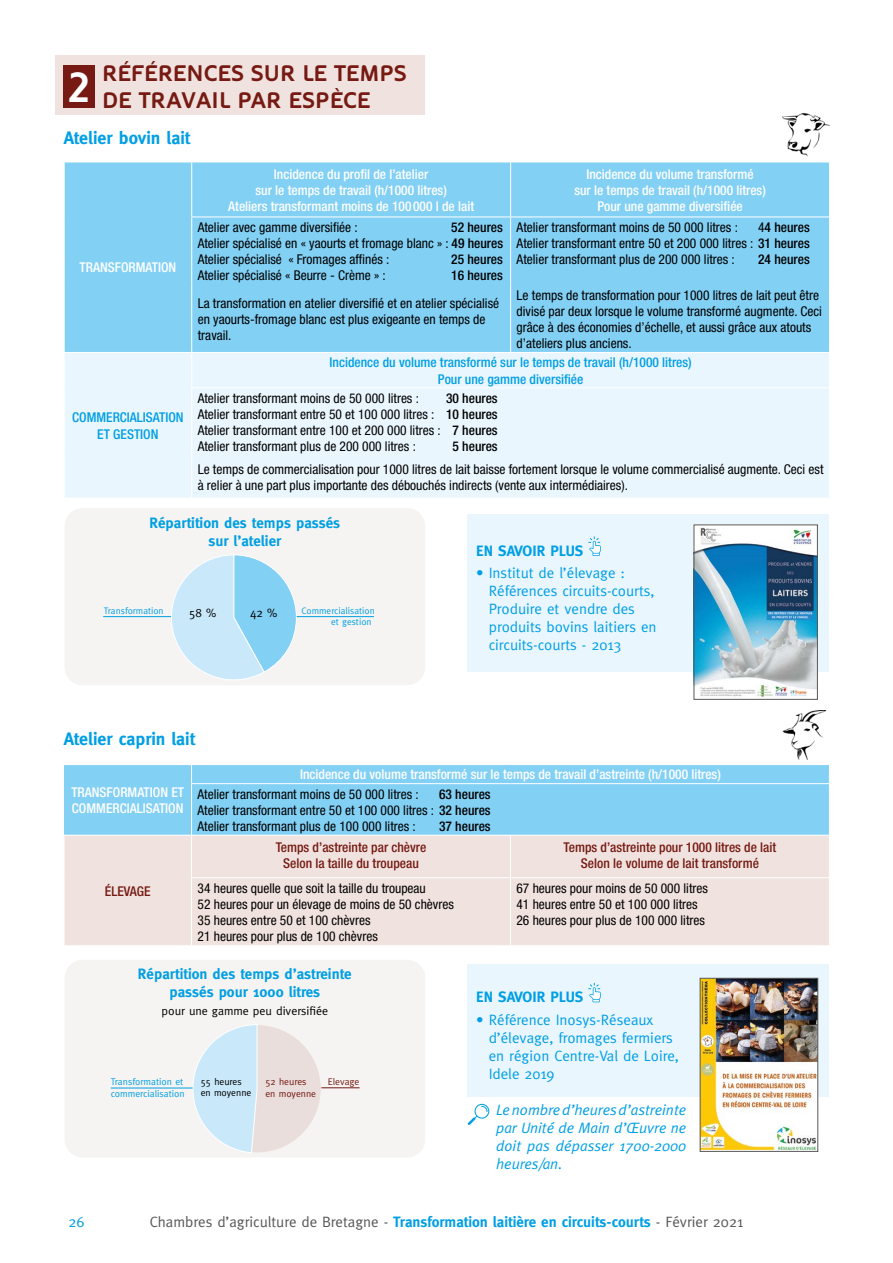
<style>
.page{position:relative;width:893px;height:1263px;background:#fff}
.page>*{position:absolute;margin:0;border:0;box-sizing:border-box;transform-origin:0 0}
.t1{font:700 42px "Oblik";color:#fff}
.t2{font:700 22.5px/27px "Oblik";letter-spacing:.01em;color:#761a13}
.t3{font:700 18px "Meta";color:#009fe3}
.t4{font:15px/18px "Meta";color:#009fe3}
.t5{font:700 15px/18px "Meta";color:#009fe3;text-align:center}
.t6{font:italic 15px/18px "Meta Plus Normal";color:#009fe3;text-align:justify}
.t7{font:15px "Meta";color:#575756}
.t8{font:condensed 13.5px/16.2px "Helvetica Neue";color:#000}
.t9{font:500 condensed 13.5px/16.2px "Helvetica Neue";color:#fff;text-align:center}
.t10{font:500 condensed 13.5px/16.2px "Helvetica Neue";color:#761a13;text-align:center}
.t11{font:500 condensed 13.5px/16.2px "Helvetica Neue";color:#009fe3;text-align:center}
.t12{font:500 condensed 13.5px "Helvetica Neue";color:#000}
.t13{font:12.15px "Meta";color:#000}
.t14{font:12px "Meta";color:#000}
.t15{font:9.75px/11.7px "Meta";color:#009fe3}
.t16{font:9.75px/11.7px "Meta";color:#761a13}
.t17{font:9.75px "Meta";color:#000}
.t18{font:9.45px/11.4px "Meta";color:#009fe3}
.s1{font-weight:500}
.s2{font-weight:700;color:#009fe3}
</style>
<div class="page">
<div style="left:55px;top:55px;width:370px;height:60px;background:#f0e3df"></div>
<div style="left:65px;top:163px;width:764px;height:189px;background:#83d0f5"></div>
<div style="left:65px;top:353px;width:764px;height:145px;background:#eaf6fe"></div>
<hr style="left:191px;top:162px;width:1px;height:55px;background:#fff">
<hr style="left:510px;top:162px;width:1px;height:55px;background:#fff">
<hr style="left:191px;top:217px;width:320px;height:1px;background:#fff">
<hr style="left:191px;top:217px;width:1px;height:68px;background:#fff">
<hr style="left:511px;top:217px;width:319px;height:1px;background:#fff">
<hr style="left:510px;top:217px;width:1px;height:68px;background:#fff">
<hr style="left:191px;top:285px;width:1px;height:67px;background:#fff">
<hr style="left:510px;top:285px;width:1px;height:67px;background:#fff">
<hr style="left:191px;top:353px;width:1px;height:34px;background:#fff">
<hr style="left:191px;top:387px;width:320px;height:1px;background:#fff">
<hr style="left:191px;top:388px;width:1px;height:67px;background:#fff">
<hr style="left:511px;top:387px;width:319px;height:1px;background:#fff">
<hr style="left:191px;top:455px;width:1px;height:43px;background:#fff">
<div style="left:468px;top:515px;width:361px;height:157px;background:#eaf6fe"></div>
<svg style="left:588px;top:536px;width:13px;height:20px"></svg>
<img style="left:696px;top:527px;width:120px;height:170px">
<div style="left:694px;top:525px;width:124px;height:174px;border:1px solid #575756"></div>
<div style="left:64px;top:765px;width:765px;height:70px;background:#83d0f5"></div>
<div style="left:65px;top:836px;width:764px;height:109px;background:#f0e3df"></div>
<svg style="left:191px;top:765px;width:1px;height:18px"></svg>
<hr style="left:191px;top:783px;width:319px;height:1px;background:#fff">
<hr style="left:191px;top:784px;width:1px;height:51px;background:#fff">
<hr style="left:510px;top:783px;width:320px;height:1px;background:#fff">
<hr style="left:191px;top:835px;width:1px;height:42px;background:#fff">
<hr style="left:510px;top:835px;width:1px;height:42px;background:#fff">
<hr style="left:191px;top:877px;width:319px;height:1px;background:#fff">
<hr style="left:191px;top:878px;width:1px;height:67px;background:#fff">
<hr style="left:510px;top:877px;width:320px;height:1px;background:#fff">
<hr style="left:510px;top:878px;width:1px;height:67px;background:#fff">
<div style="left:468px;top:964px;width:361px;height:133px;background:#eaf6fe"></div>
<svg style="left:588px;top:982px;width:13px;height:20px"></svg>
<div style="left:65px;top:960px;width:360px;height:197px;background:#f6f4f2;border-radius:18px"></div>
<svg style="left:190px;top:1024px;width:131px;height:129px"></svg>
<hr style="left:111px;top:1088px;width:82px;height:1px;background:#009fe3">
<hr style="left:321px;top:1087px;width:39px;height:1px;background:#761a13">
<div style="left:65px;top:508px;width:360px;height:177px;background:#f6f4f2;border-radius:18px"></div>
<svg style="left:162px;top:555px;width:135px;height:125px"></svg>
<hr style="left:297px;top:616px;width:77px;height:1px;background:#009fe3">
<hr style="left:103px;top:616px;width:68px;height:1px;background:#009fe3">
<div style="left:64px;top:65px;width:31px;height:43px;background:#761a13"></div>
<img style="left:702px;top:980px;width:114px;height:169px">
<div style="left:700px;top:978px;width:118px;height:173px;border:1px solid #575756"></div>
<img style="left:782px;top:113px;width:47px;height:44px">
<img style="left:782px;top:710px;width:45px;height:50px">
<div style="left:475px;top:1104px;width:14px;height:14px;border:1px solid #009fe3;border-radius:50%"></div>
<svg style="left:468px;top:1105px;width:20px;height:20px"></svg>
<h1 class="t1" style="left:69px;top:64px;width:22px">2</h1>
<h2 class="t2" style="left:102px;top:60px;width:306px">RÉFÉRENCES SUR LE TEMPS<br>DE TRAVAIL PAR ESPÈCE</h2>
<h3 class="t3" style="left:64px;top:127px;width:128px">Atelier bovin lait</h3>
<p class="t9" style="left:228px;top:165px;width:247px">Incidence du profil de l’atelier<br>sur le temps de travail (h/1000 litres)<br>Ateliers transformant moins de 100 000 l de lait</p>
<p class="t9" style="left:574px;top:165px;width:193px">Incidence du volume transformé<br>sur le temps de travail (h/1000 litres)<br>Pour une gamme diversifiée</p>
<p class="t9" style="left:80px;top:259px;width:98px">TRANSFORMATION</p>
<p class="t11" style="left:72px;top:409px;width:113px">COMMERCIALISATION<br>ET GESTION</p>
<p class="t8" style="left:198px;top:219px;width:161px">Atelier avec gamme diversifiée :</p>
<p class="t8" style="left:198px;top:219px;width:307px;text-align:justify;text-indent:254px"><span class="s1">52 heures </span>Atelier spécialisé en « yaourts et fromage blanc » : <span class="s1">49 heures </span>Atelier spécialisé « Fromages affinés :</p>
<p class="t12" style="left:451px;top:251px;width:53px">25 heures</p>
<p class="t8" style="left:517px;top:219px;width:223px">Atelier transformant moins de 50 000 litres :</p>
<p class="t8" style="left:517px;top:219px;width:295px;text-align:justify;text-indent:242px">4<span class="s1">4 heures </span>Atelier transformant entre 50 et 200 000 litres : <span class="s1">31 heures </span>Atelier transformant plus de 200 000 litres :</p>
<p class="t12" style="left:758px;top:251px;width:53px">24 heures</p>
<p class="t8" style="left:198px;top:267px;width:190px">Atelier spécialisé « Beurre - Crème » :</p>
<p class="t12" style="left:451px;top:268px;width:53px">16 heures</p>
<p class="t8" style="left:198px;top:295px;width:303px">La transformation en atelier diversifié et en atelier spécialisé en yaourts-fromage blanc est plus exigeante en temps de travail.</p>
<p class="t8" style="left:517px;top:287px;width:307px">Le temps de transformation pour 1000 litres de lait peut être divisé par deux lorsque le volume transformé augmente. Ceci grâce à des économies d’échelle, et aussi grâce aux atouts d’ateliers plus anciens.</p>
<p class="t11" style="left:330px;top:354px;width:364px">Incidence du volume transformé sur le temps de travail (h/1000 litres)<br>Pour une gamme diversifiée</p>
<p class="t8" style="left:198px;top:390px;width:223px">Atelier transformant moins de 50 000 litres :</p>
<p class="t8" style="left:198px;top:390px;width:301px;text-align:justify;text-indent:248px"><span class="s1">30 heures </span>Atelier transformant entre 50 et 100 000 litres : <span class="s1">10 heures </span>Atelier transformant entre 100 et 200 000 litres : <span class="s1">7 heures </span>Atelier transformant plus de 200 000 litres :</p>
<p class="t12" style="left:453px;top:438px;width:47px">5 heures</p>
<p class="t8" style="left:198px;top:461px;width:627px">Le temps de commercialisation pour 1000 litres de lait baisse fortement lorsque le volume commercialisé augmente. Ceci est à relier à une part plus importante des débouchés indirects (vente aux intermédiaires).</p>
<p class="t5" style="left:149px;top:514px;width:192px">Répartition des temps passés sur l’atelier</p>
<p class="t18" style="left:104px;top:605px;width:61px">Transformation</p>
<p class="t13" style="left:189px;top:605px;width:29px">58 %</p>
<p class="t13" style="left:250px;top:605px;width:29px">42 %</p>
<p class="t18" style="left:331px;top:605px;width:45px;text-indent:-30px">Commercialisation et gestion</p>
<p class="t5" style="left:476px;top:542px;width:109px">EN SAVOIR PLUS</p>
<p class="t4" style="left:489px;top:564px;width:169px;text-indent:-12px">• Institut de l’élevage :<br>Références circuits-courts,<br>Produire et vendre des produits bovins laitiers en circuits-courts - 2013</p>
<h3 class="t3" style="left:64px;top:729px;width:133px">Atelier caprin lait</h3>
<p class="t9" style="left:71px;top:784px;width:114px;text-align:left">TRANSFORMATION ET<br>COMMERCIALISATION</p>
<p class="t9" style="left:300px;top:766px;width:422px">Incidence du volume transformé sur le temps de travail d’astreinte (h/1000 litres)</p>
<p class="t8" style="left:198px;top:785px;width:223px">Atelier transformant moins de 50 000 litres :</p>
<p class="t8" style="left:198px;top:785px;width:295px;text-align:justify;text-indent:242px"><span class="s1">63 heures </span>Atelier transformant entre 50 et 100 000 litres : <span class="s1">32 heures </span>Atelier transformant plus de 100 000 litres :</p>
<p class="t12" style="left:439px;top:818px;width:53px">37 heures</p>
<p class="t10" style="left:105px;top:883px;width:47px">ÉLEVAGE</p>
<p class="t10" style="left:276px;top:839px;width:152px">Temps d’astreinte par chèvre<br>Selon la taille du troupeau</p>
<p class="t10" style="left:564px;top:839px;width:214px">Temps d’astreinte pour 1000 litres de lait<br>Selon le volume de lait transformé</p>
<p class="t8" style="left:198px;top:880px;width:258px">34 heures quelle que soit la taille du troupeau<br>52 heures pour un élevage de moins de 50 chèvres 35 heures entre 50 et 100 chèvres<br>21 heures pour plus de 100 chèvres</p>
<p class="t8" style="left:516px;top:880px;width:193px">67 heures pour moins de 50 000 litres<br>41 heures entre 50 et 100 000 litres<br>26 heures pour plus de 100 000 litres</p>
<p class="t5" style="left:138px;top:964px;width:215px">Répartition des temps d’astreinte passés pour 1000 litres</p>
<p class="t14" style="left:161px;top:1004px;width:168px">pour une gamme peu diversifiée</p>
<p class="t17" style="left:201px;top:1076px;width:43px">55 heures</p>
<p class="t16" style="left:328px;top:1075px;width:33px">Elevage</p>
<p class="t17" style="left:201px;top:1087px;width:52px">en moyenne</p>
<p class="t15" style="left:111px;top:1076px;width:76px">Transformation et commercialisation</p>
<p class="t16" style="left:265px;top:1075px;width:52px">52 heures en moyenne</p>
<p class="t5" style="left:476px;top:988px;width:109px">EN SAVOIR PLUS</p>
<p class="t4" style="left:489px;top:1010px;width:192px;text-indent:-12px">• Référence Inosys-Réseaux d’élevage, fromages fermiers en région Centre-Val de Loire,<br>Idele 2019</p>
<p class="t6" style="left:496px;top:1100px;width:192px">Le nombre d’heures d’astreinte par Unité de Main d’Œuvre ne doit pas dépasser 1700-2000 heures/an.</p>
<p class="t4" style="left:69px;top:1212px;width:18px">26</p>
<p class="t7" style="left:150px;top:1213px;width:595px">Chambres d’agriculture de Bretagne - <span class="s2">Transformation laitière en circuits-courts</span> - Février 2021</p>
</div>
